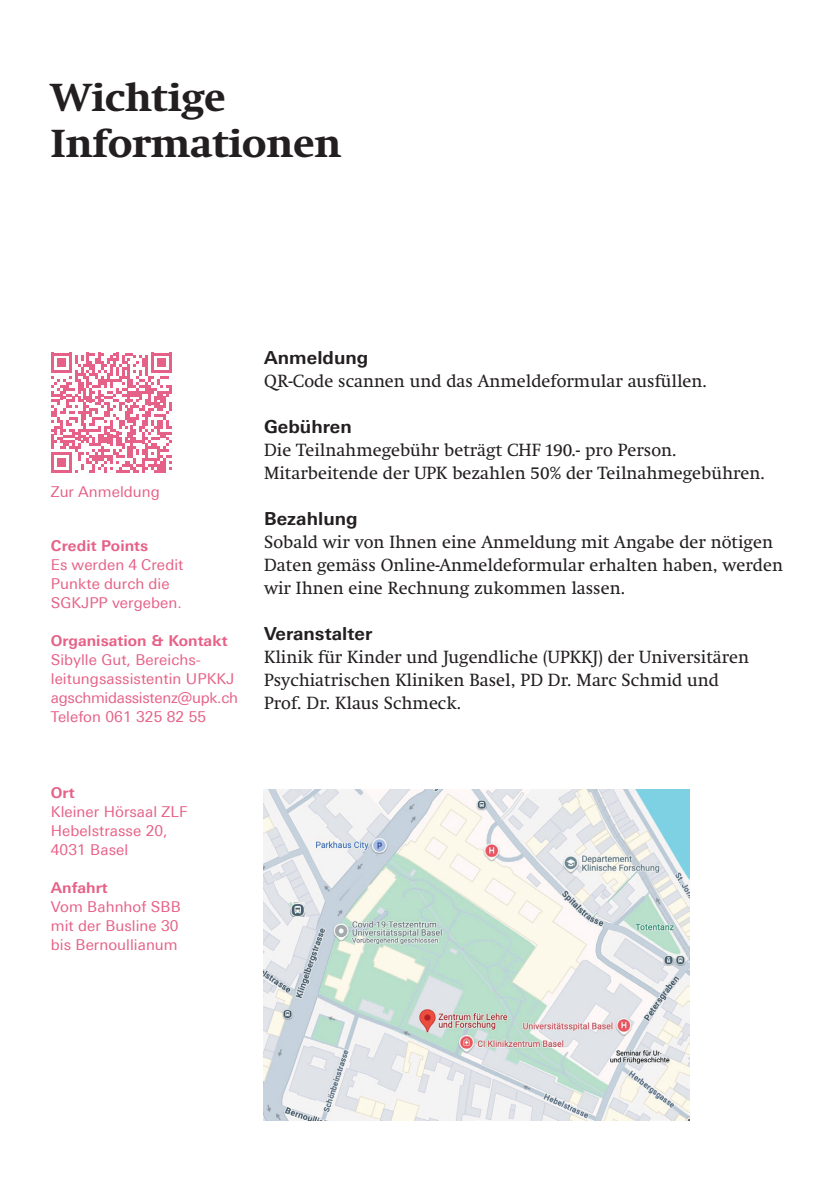
<style>
.page{position:relative;width:840px;height:1191px;background:#fff}
.page>*{position:absolute;margin:0;border:0;box-sizing:border-box;transform-origin:0 0}
.t1{font:700 40px/46px "Swift Neue LT Pro";color:#231f20}
.t2{font:18px/23px "Swift Neue LT Pro";letter-spacing:.005em;color:#231f20}
.t3{font:700 18px "Univers Next Pro";letter-spacing:.005em;color:#231f20}
.t4{font:15px/19px "Univers Next Pro";letter-spacing:.005em;color:#e66187}
.t5{font:700 15px "Univers Next Pro";letter-spacing:.005em;color:#e66187}
</style>
<div class="page">
<svg style="left:51px;top:352px;width:120px;height:121px"></svg>
<img style="left:263px;top:789px;width:426px;height:331px">
<svg style="left:291px;top:903px;width:13px;height:13px"></svg>
<h1 class="t1" style="left:51px;top:74px;width:292px">Wichtige<br>Informationen</h1>
<p class="t4" style="left:51px;top:482px;width:110px">Zur Anmeldung</p>
<p class="t5" style="left:51px;top:536px;width:99px">Credit Points</p>
<p class="t4" style="left:51px;top:555px;width:134px">Es werden 4 Credit<br>Punkte durch die<br>SGKJPP vergeben.</p>
<p class="t5" style="left:51px;top:631px;width:178px">Organisation &amp; Kontakt</p>
<p class="t4" style="left:51px;top:650px;width:188px">Sibylle Gut, Bereichs&shy;leitungsassistentin UPKKJ agschmidassistenz@upk.ch<br>Telefon 061 325 82 55</p>
<p class="t5" style="left:51px;top:783px;width:25px">Ort</p>
<p class="t4" style="left:51px;top:802px;width:138px">Kleiner Hörsaal ZLF<br>Hebelstrasse 20,<br>4031 Basel</p>
<p class="t5" style="left:51px;top:878px;width:58px">Anfahrt</p>
<p class="t4" style="left:51px;top:897px;width:131px">Vom Bahnhof SBB mit der Busline 30 bis Bernoullianum</p>
<p class="t3" style="left:264px;top:346px;width:106px">Anmeldung</p>
<p class="t2" style="left:264px;top:369px;width:444px">QR-Code scannen und das Anmeldeformular ausfüllen.</p>
<p class="t3" style="left:264px;top:415px;width:89px">Gebühren</p>
<p class="t2" style="left:264px;top:438px;width:502px">Die Teilnahmegebühr beträgt CHF 190.- pro Person.<br>Mitarbeitende der UPK bezahlen 50% der Teilnahmegebühren.</p>
<p class="t3" style="left:264px;top:507px;width:95px">Bezahlung</p>
<p class="t2" style="left:264px;top:530px;width:520px">Sobald wir von Ihnen eine Anmeldung mit Angabe der nötigen<br>Daten gemäss Online-Anmeldeformular erhalten haben, werden wir Ihnen eine Rechnung zukommen lassen.</p>
<p class="t3" style="left:264px;top:622px;width:110px">Veranstalter</p>
<p class="t2" style="left:264px;top:645px;width:486px">Klinik für Kinder und Jugendliche (UPKKJ) der Universitären<br>Psychiatrischen Kliniken Basel, PD Dr. Marc Schmid und<br>Prof. Dr. Klaus Schmeck.</p>
</div>
